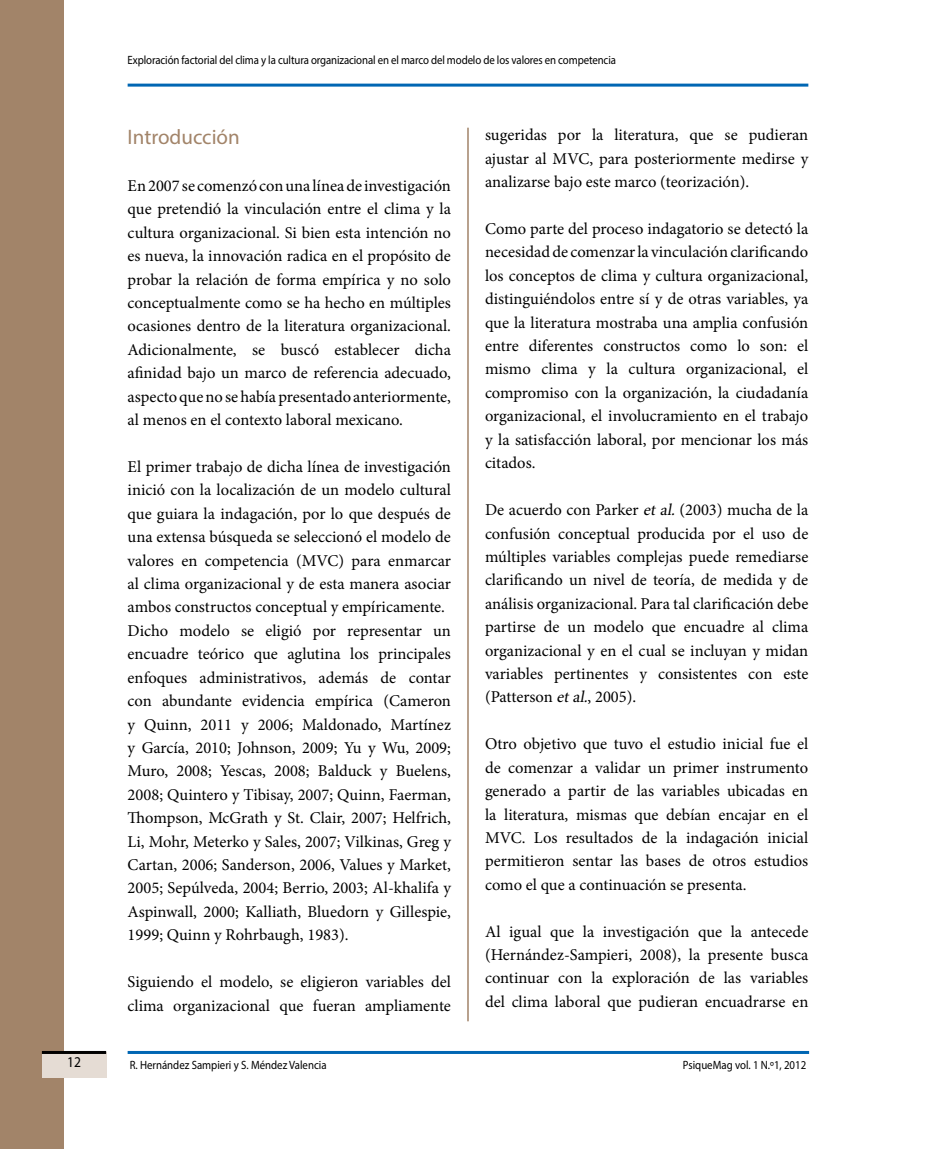
<style>
.page{position:relative;width:936px;height:1149px;background:#fff}
.page>*{position:absolute;margin:0;border:0;box-sizing:border-box;transform-origin:0 0}
.t1{font:21px "Myriad Pro";color:#a28469}
.t2{font:16.5px/23.4px "Minion Pro";color:#000;text-align:justify}
.t3{font:15px "Myriad Pro";color:#000;scale:.9 1}
.t4{font:12px "Myriad Pro";letter-spacing:-.01em;color:#000;scale:.9 1}
.s1{font-style:italic}
</style>
<div class="page">
<hr style="left:128px;top:1050px;width:681px;height:3px;background:#0066b3">
<hr style="left:128px;top:84px;width:680px;height:3px;background:#0066b3">
<div style="left:0;top:0;width:63px;height:1148px;background:#a28469"></div>
<div style="left:42px;top:1052px;width:64px;height:25px;background:#e5dcd4"></div>
<hr style="left:42px;top:1050px;width:64px;height:3px;background:#000">
<hr style="left:467px;top:128px;width:1px;height:892px;background:#a28469">
<p class="t3" style="left:67px;top:1052px;width:17px">12</p>
<p class="t4" style="left:128px;top:53px;width:544px">Exploración factorial del clima y la cultura organizacional en el marco del modelo de los valores en competencia</p>
<p class="t1" style="left:128px;top:124px;width:114px">Introducción</p>
<p class="t2" style="left:128px;top:174px;width:325px">En 2007 se comenzó con una línea de investigación que pretendió la vinculación entre el clima y la cultura organizacional. Si bien esta intención no es nueva, la innovación radica en el propósito de probar la relación de forma empírica y no solo conceptualmente como se ha hecho en múltiples ocasiones dentro de la literatura organizacional.<br>Adicionalmente, se buscó establecer dicha afinidad bajo un marco de referencia adecuado, aspecto que no se había presentado anteriormente, al menos en el contexto laboral mexicano.</p>
<p class="t2" style="left:128px;top:455px;width:325px;text-align:left">El primer trabajo de dicha línea de investigación inició con la localización de un modelo cultural que guiara la indagación, por lo que después de una extensa búsqueda se seleccionó el modelo de valores en competencia (MVC) para enmarcar al clima organizacional y de esta manera asociar ambos constructos conceptual y empíricamente.<br>Dicho modelo se eligió por representar un encuadre teórico que aglutina los principales enfoques administrativos, además de contar con abundante evidencia empírica (Cameron y Quinn, 2011 y 2006; Maldonado, Martínez y García, 2010; Johnson, 2009; Yu y Wu, 2009; Muro, 2008; Yescas, 2008; Balduck y Buelens, 2008; Quintero y Tibisay, 2007; Quinn, Faerman, Thompson, McGrath y St. Clair, 2007; Helfrich, Li, Mohr, Meterko y Sales, 2007; Vilkinas, Greg y Cartan, 2006; Sanderson, 2006, Values y Market, 2005; Sepúlveda, 2004; Berrio, 2003; Al-khalifa y Aspinwall, 2000; Kalliath, Bluedorn y Gillespie, 1999; Quinn y Rohrbaugh, 1983).</p>
<p class="t2" style="left:128px;top:969px;width:325px">Siguiendo el modelo, se eligieron variables del clima organizacional que fueran ampliamente</p>
<p class="t2" style="left:485px;top:123px;width:325px">sugeridas por la literatura, que se pudieran ajustar al MVC, para posteriormente medirse y analizarse bajo este marco (teorización).</p>
<p class="t2" style="left:485px;top:217px;width:325px">Como parte del proceso indagatorio se detectó la necesidad de comenzar la vinculación clarificando los conceptos de clima y cultura organizacional, distinguiéndolos entre sí y de otras variables, ya que la literatura mostraba una amplia confusión entre diferentes constructos como lo son: el mismo clima y la cultura organizacional, el compromiso con la organización, la ciudadanía organizacional, el involucramiento en el trabajo y la satisfacción laboral, por mencionar los más citados.</p>
<p class="t2" style="left:485px;top:498px;width:325px">De acuerdo con Parker <span class="s1">etal.</span>(2003) mucha de la confusión conceptual producida por el uso de múltiples variables complejas puede remediarse clarificando un nivel de teoría, de medida y de análisis organizacional. Para tal clarificación debe partirse de un modelo que encuadre al clima organizacional y en el cual se incluyan y midan variables pertinentes y consistentes con este (Patterson <span class="s1">etal.</span>, 2005).</p>
<p class="t2" style="left:485px;top:732px;width:325px">Otro objetivo que tuvo el estudio inicial fue el de comenzar a validar un primer instrumento generado a partir de las variables ubicadas en la literatura, mismas que debían encajar en el MVC. Los resultados de la indagación inicial permitieron sentar las bases de otros estudios como el que a continuación se presenta.</p>
<p class="t2" style="left:485px;top:919px;width:325px">Al igual que la investigación que la antecede (Hernández-Sampieri, 2008), la presente busca continuar con la exploración de las variables del clima laboral que pudieran encuadrarse en</p>
<p class="t4" style="left:130px;top:1057px;width:220px">R. Hernández Sampieri y S. Méndez Valencia</p>
<p class="t4" style="left:683px;top:1057px;width:138px">PsiqueMag vol. 1 N.º1, 2012</p>
</div>
